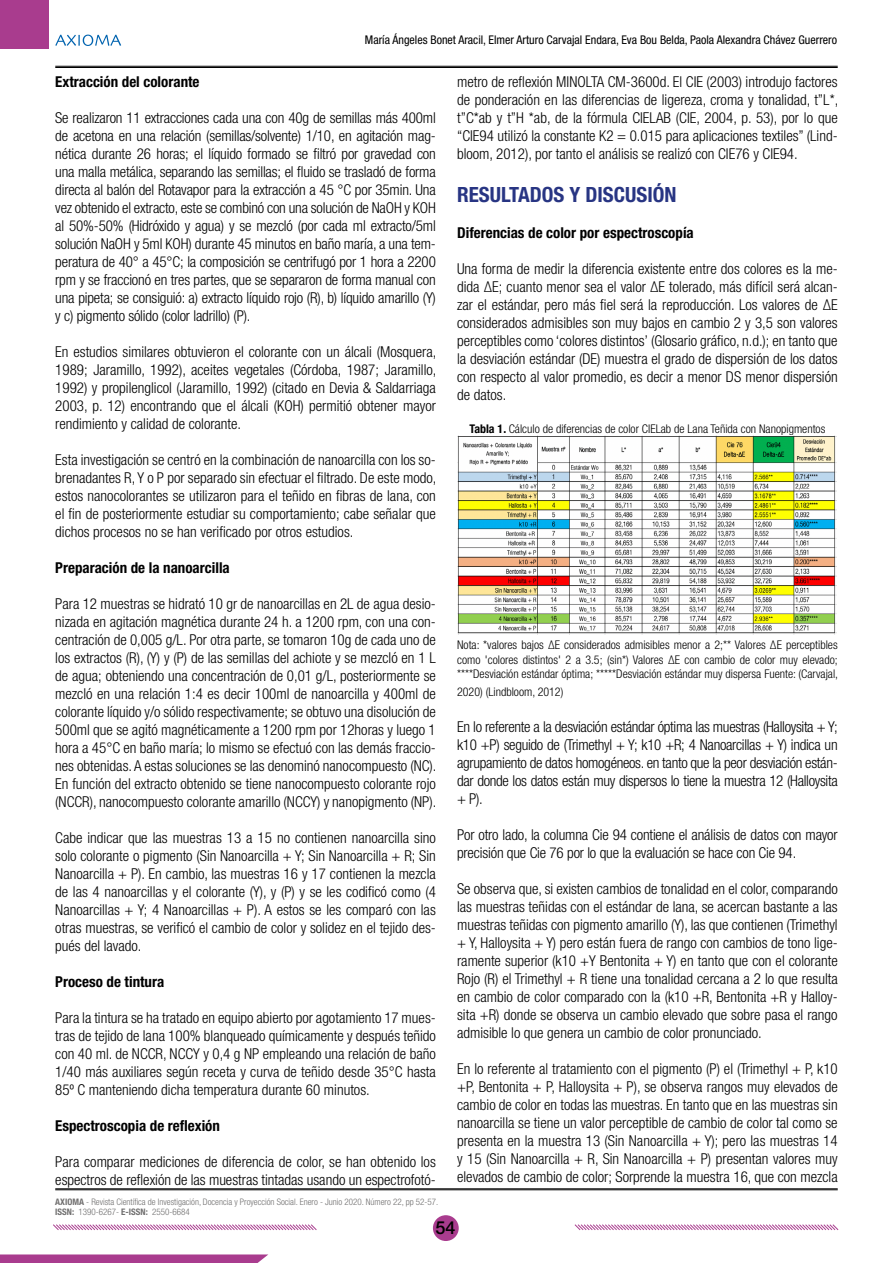
<style>
.page{position:relative;width:893px;height:1263px;background:#fff}
.page>*{position:absolute;margin:0;border:0;box-sizing:border-box;transform-origin:0 0}
.t1{font:700 condensed 21px "Helvetica Neue LT Std";color:#283583}
.t2{font:500 18px "Helvetica Neue LT Std";color:#000}
.t3{font:300 condensed 15px/18px "Helvetica Neue LT Std";color:#000;text-align:justify}
.t4{font:700 condensed 15px "Helvetica Neue LT Std";color:#000}
.t5{font:300 condensed 12px/14.4px "Helvetica Neue LT Std";color:#000;text-align:justify}
.t6{font:condensed 12px "Helvetica Neue LT Std";color:#000}
.t7{font:300 condensed 9px/10.8px "Helvetica Neue LT Std";color:#706f6f}
.s1{font-weight:700}
</style>
<div class="page">
<div style="left:433px;top:1215px;width:26px;height:26px;background:#a93c8e;border-radius:50%"></div>
<svg style="left:53px;top:1224px;width:786px;height:6px"></svg>
<svg style="left:0;top:1254px;width:268px;height:9px;background:#af4a96"></svg>
<div style="left:0;top:0;width:49px;height:49px;background:#a93c8e"></div>
<svg style="left:55px;top:35px;width:66px;height:11px"></svg>
<hr style="left:55px;top:66px;width:783px;height:1px;background:#000">
<hr style="left:55px;top:67px;width:783px;height:1px;background:#000">
<hr style="left:55px;top:1188px;width:783px;height:1px;background:#000">
<hr style="left:55px;top:1189px;width:783px;height:1px;background:#000">
<img style="left:457px;top:436px;width:380px;height:199px">
<p class="t6" style="left:365px;top:32px;width:474px">María Ángeles Bonet Aracil, Elmer Arturo Carvajal Endara, Eva Bou Belda, Paola Alexandra Chávez Guerrero</p>
<p class="t4" style="left:55px;top:73px;width:146px">Extracción del colorante</p>
<p class="t3" style="left:55px;top:109px;width:382px">Se realizaron 11 extracciones cada una con 40g de semillas más 400ml de acetona en una relación (semillas/solvente) 1/10, en agitación mag&shy;nética durante 26 horas; el líquido formado se filtró por gravedad con una malla metálica, separando las semillas; el fluido se trasladó de forma directa al balón del Rotavapor para la extracción a 45 °C por 35min. Una vez obtenido el extracto, este se combinó con una solución de NaOH y KOH al 50%-50% (Hidróxido y agua) y se mezcló (por cada ml extracto/5ml solución NaOH y 5ml KOH) durante 45 minutos en baño maría, a una tem&shy;peratura de 40° a 45°C; la composición se centrifugó por 1 hora a 2200 rpm y se fraccionó en tres partes, que se separaron de forma manual con una pipeta; se consiguió: a) extracto líquido rojo (R), b) líquido amarillo (Y) y c) pigmento sólido (color ladrillo) (P).</p>
<p class="t3" style="left:55px;top:343px;width:383px">En estudios similares obtuvieron el colorante con un álcali (Mosquera, 1989; Jaramillo, 1992), aceites vegetales (Córdoba, 1987; Jaramillo, 1992) y propilenglicol (Jaramillo, 1992) (citado en Devia &amp; Saldarriaga 2003, p. 12) encontrando que el álcali (KOH) permitió obtener mayor rendimiento y calidad de colorante.</p>
<p class="t3" style="left:55px;top:451px;width:383px">Esta investigación se centró en la combinación de nanoarcilla con los so&shy;brenadantes R, Y o P por separado sin efectuar el filtrado. De este modo, estos nanocolorantes se utilizaron para el teñido en fibras de lana, con el fin de posteriormente estudiar su comportamiento; cabe señalar que dichos procesos no se han verificado por otros estudios.</p>
<p class="t4" style="left:55px;top:559px;width:176px">Preparación de la nanoarcilla</p>
<p class="t3" style="left:55px;top:595px;width:383px">Para 12 muestras se hidrató 10 gr de nanoarcillas en 2L de agua desio&shy;nizada en agitación magnética durante 24 h. a 1200 rpm, con una con&shy;centración de 0,005 g/L. Por otra parte, se tomaron 10g de cada uno de los extractos (R), (Y) y (P) de las semillas del achiote y se mezcló en 1 L de agua; obteniendo una concentración de 0,01 g/L, posteriormente se mezcló en una relación 1:4 es decir 100ml de nanoarcilla y 400ml de colorante líquido y/o sólido respectivamente; se obtuvo una disolución de 500ml que se agitó magnéticamente a 1200 rpm por 12horas y luego 1 hora a 45°C en baño maría; lo mismo se efectuó con las demás fraccio&shy;nes obtenidas. A estas soluciones se las denominó nanocompuesto (NC).<br>En función del extracto obtenido se tiene nanocompuesto colorante rojo (NCCR), nanocompuesto colorante amarillo (NCCY) y nanopigmento (NP).</p>
<p class="t3" style="left:55px;top:829px;width:382px">Cabe indicar que las muestras 13 a 15 no contienen nanoarcilla sino solo colorante o pigmento (Sin Nanoarcilla + Y; Sin Nanoarcilla + R; Sin Nanoarcilla + P). En cambio, las muestras 16 y 17 contienen la mezcla de las 4 nanoarcillas y el colorante (Y), y (P) y se les codificó como (4<br>Nanoarcillas + Y; 4 Nanoarcillas + P). A estos se les comparó con las otras muestras, se verificó el cambio de color y solidez en el tejido des&shy;pués del lavado.</p>
<p class="t4" style="left:55px;top:973px;width:111px">Proceso de tintura</p>
<p class="t3" style="left:55px;top:1009px;width:382px">Para la tintura se ha tratado en equipo abierto por agotamiento 17 mues&shy;tras de tejido de lana 100% blanqueado químicamente y después teñido con 40 ml. de NCCR, NCCY y 0,4 g NP empleando una relación de baño 1/40 más auxiliares según receta y curva de teñido desde 35°C hasta 85º C manteniendo dicha temperatura durante 60 minutos.</p>
<p class="t4" style="left:55px;top:1117px;width:166px">Espectroscopia de reflexión</p>
<p class="t3" style="left:55px;top:1153px;width:382px">Para comparar mediciones de diferencia de color, se han obtenido los espectros de reflexión de las muestras tintadas usando un espectrofotó-</p>
<p class="t7" style="left:55px;top:1196px;width:384px"><span class="s1">AXIOMA</span> - Revista Científica de Investigación, Docencia y Proyección Social. Enero - Junio 2020. Número 22, pp 52-57.<br><span class="s1">ISSN:</span> 1390-6267- <span class="s1">E-ISSN:</span> 2550-6684</p>
<p class="t3" style="left:457px;top:73px;width:383px">metro de reflexión MINOLTA CM-3600d. El CIE (2003) introdujo factores de ponderación en las diferencias de ligereza, croma y tonalidad, t”L*, t”C*ab y t”H *ab, de la fórmula CIELAB (CIE, 2004, p. 53), por lo que “CIE94 utilizó la constante K2 = 0.015 para aplicaciones textiles” (Lind&shy;bloom, 2012), por tanto el análisis se realizó con CIE76 y CIE94.</p>
<h1 class="t1" style="left:457px;top:182px;width:221px">RESULTADOS Y DISCUSIÓN</h1>
<p class="t4" style="left:457px;top:224px;width:238px">Diferencias de color por espectroscopía</p>
<p class="t3" style="left:457px;top:260px;width:382px">Una forma de medir la diferencia existente entre dos colores es la me&shy;dida ΔE; cuanto menor sea el valor ΔE tolerado, más difícil será alcan&shy;zar el estándar, pero más fiel será la reproducción. Los valores de ΔE considerados admisibles son muy bajos en cambio 2 y 3,5 son valores perceptibles como ‘colores distintos’ (Glosario gráfico, n.d.); en tanto que la desviación estándar (DE) muestra el grado de dispersión de los datos con respecto al valor promedio, es decir a menor DS menor dispersión de datos.</p>
<p class="t5" style="left:469px;top:421px;width:357px"><span class="s1">Tabla 1.</span> Cálculo de diferencias de color CIELab de Lana Teñida con Nanopigmentos</p>
<p class="t5" style="left:457px;top:637px;width:382px">Nota: *valores bajos ΔE considerados admisibles menor a 2;** Valores ΔE perceptibles como 'colores distintos' 2 a 3.5; (sin*) Valores ΔE con cambio de color muy elevado; ****Desviación estándar óptima; *****Desviación estándar muy dispersa Fuente: (Carvajal,</p>
<p class="t5" style="left:457px;top:684px;width:108px">2020) (Lindbloom, 2012)</p>
<p class="t3" style="left:457px;top:717px;width:382px">En lo referente a la desviación estándar óptima las muestras (Halloysita + Y; k10 +P) seguido de (Trimethyl + Y; k10 +R; 4 Nanoarcillas + Y) indica un agrupamiento de datos homogéneos. en tanto que la peor desviación están&shy;dar donde los datos están muy dispersos lo tiene la muestra 12 (Halloysita + P).</p>
<p class="t3" style="left:457px;top:825px;width:382px">Por otro lado, la columna Cie 94 contiene el análisis de datos con mayor precisión que Cie 76 por lo que la evaluación se hace con Cie 94.</p>
<p class="t3" style="left:457px;top:879px;width:382px">Se observa que, si existen cambios de tonalidad en el color, comparando las muestras teñidas con el estándar de lana, se acercan bastante a las muestras teñidas con pigmento amarillo (Y), las que contienen (Trimethyl + Y, Halloysita + Y) pero están fuera de rango con cambios de tono lige&shy;ramente superior (k10 +Y Bentonita + Y) en tanto que con el colorante Rojo (R) el Trimethyl + R tiene una tonalidad cercana a 2 lo que resulta en cambio de color comparado con la (k10 +R, Bentonita +R y Halloy&shy;sita +R) donde se observa un cambio elevado que sobre pasa el rango admisible lo que genera un cambio de color pronunciado.</p>
<p class="t3" style="left:457px;top:1059px;width:382px">En lo referente al tratamiento con el pigmento (P) el (Trimethyl + P, k10 +P, Bentonita + P, Halloysita + P), se observa rangos muy elevados de cambio de color en todas las muestras. En tanto que en las muestras sin nanoarcilla se tiene un valor perceptible de cambio de color tal como se presenta en la muestra 13 (Sin Nanoarcilla + Y); pero las muestras 14 y 15 (Sin Nanoarcilla + R, Sin Nanoarcilla + P) presentan valores muy elevados de cambio de color; Sorprende la muestra 16, que con mezcla</p>
<p class="t2" style="left:436px;top:1216px;width:22px">54</p>
</div>
